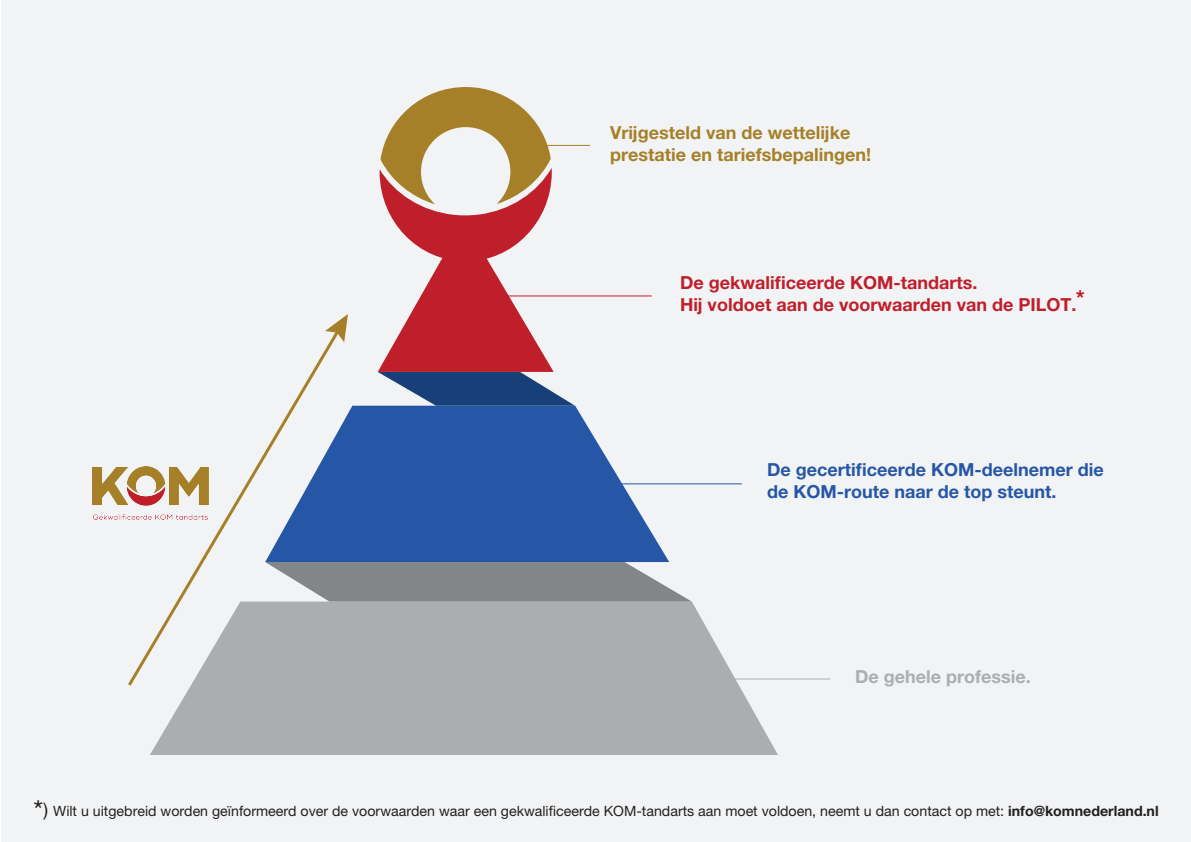
<style>
.page{position:relative;width:1191px;height:842px;background:#fff}
.page>*{position:absolute;margin:0;border:0;box-sizing:border-box;transform-origin:0 0}
.t1{font:700 22.2px "Helvetica Neue LT Pro";color:#bf1f2b}
.t2{font:700 18px/21.6px "Helvetica Neue LT Pro";color:#bf1f2b}
.t3{font:700 18px/21.6px "Helvetica Neue LT Pro";color:#2657a7}
.t4{font:700 18px/21.6px "Helvetica Neue LT Pro";color:#a68028}
.t5{font:700 18px "Helvetica Neue LT Pro";color:#abaeaf}
.t6{font:14.2px "Helvetica Neue LT Pro";color:#231f20}
.s1{font-size:27.7px}
.s2{font-size:18.3px}
.s3{font-weight:700}
</style>
<div class="page">
<div style="left:1px;top:0;width:1190px;height:842px;background:#f2f3f4"></div>
<svg style="left:150px;top:602px;width:628px;height:153px;background:#b2b4b5"></svg>
<svg style="left:343px;top:562px;width:349px;height:40px;background:#8d9192"></svg>
<svg style="left:343px;top:406px;width:326px;height:156px;background:#436db2"></svg>
<svg style="left:378px;top:87px;width:197px;height:319px"></svg>
<hr style="left:541px;top:145px;width:49px;height:1px;background:#a68028">
<hr style="left:496px;top:295px;width:155px;height:1px;background:#bf1f2b">
<hr style="left:596px;top:483px;width:146px;height:1px;background:#2657a7">
<hr style="left:687px;top:678px;width:143px;height:1px;background:#abaeaf">
<svg style="left:125px;top:342px;width:218px;height:347px"></svg>
<svg style="left:325px;top:314px;width:23px;height:28px"></svg>
<img style="left:92px;top:467px;width:117px;height:52px">
<p class="t4" style="left:610px;top:121px;width:262px">Vrĳgesteld van de wettelĳke prestatie en tariefsbepalingen!</p>
<p class="t2" style="left:680px;top:272px;width:398px">De gekwalificeerde KOM-tandarts.<br>Hĳ voldoet aan de voorwaarden van de PILOT.</p>
<h1 class="t1" style="left:1076px;top:285px;width:11px">*</h1>
<p class="t3" style="left:767px;top:459px;width:338px">De gecertificeerde KOM-deelnemer die de KOM-route naar de top steunt.</p>
<p class="t5" style="left:855px;top:665px;width:177px">De gehele professie.</p>
<p class="t6" style="left:34px;top:802px;width:1126px"><span class="s1">*</span><span class="s2">)</span> Wilt u uitgebreid worden geïnformeerd over de voorwaarden waar een gekwalificeerde KOM-tandarts aan moet voldoen, neemt u dan contact op met: <span class="s3">info@komnederland.nl</span></p>
</div>
